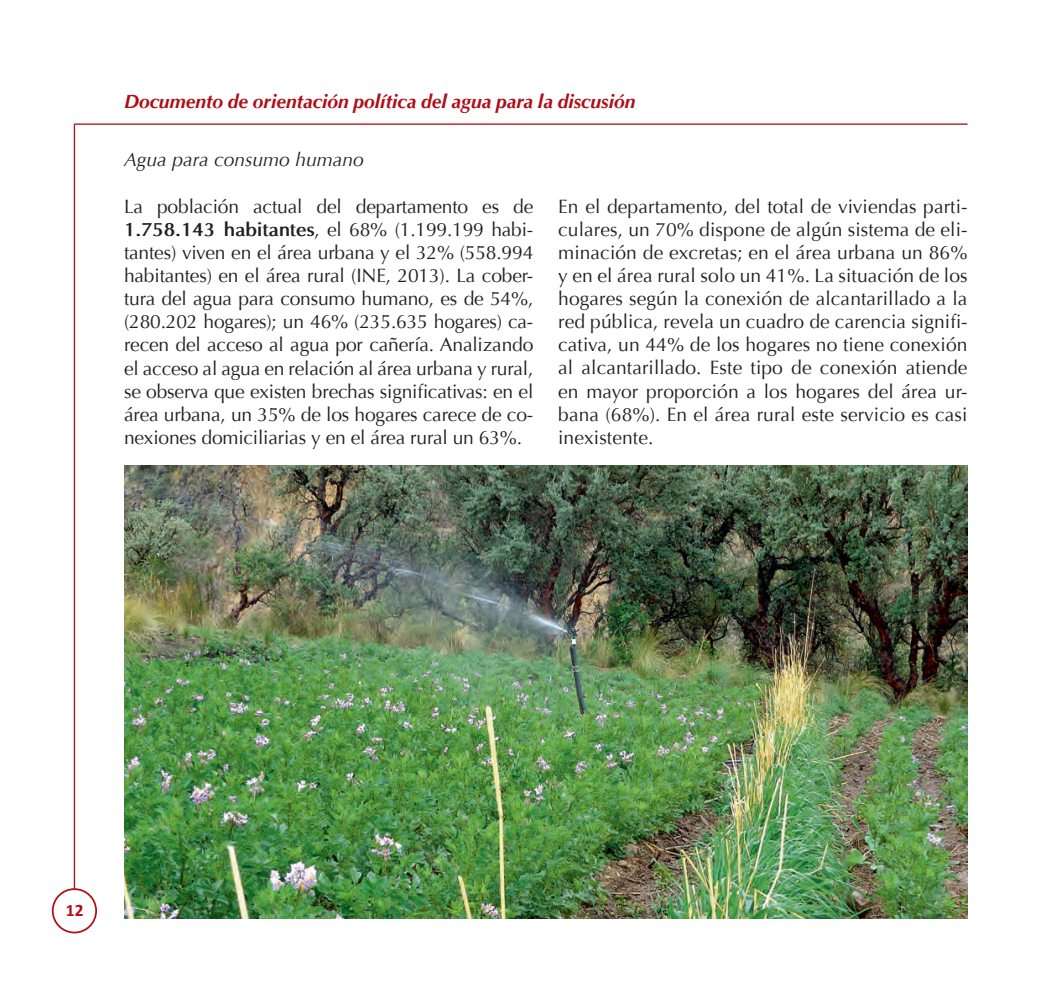
<style>
.page{position:relative;width:1042px;height:993px;background:#fff}
.page>*{position:absolute;margin:0;border:0;box-sizing:border-box;transform-origin:0 0}
.t1{font:19.25px/23.1px "Optima";letter-spacing:-.01em;color:#231f20;text-align:justify}
.t2{font:italic 700 19.25px "Optima";color:#b00d15}
.t3{font:italic 19.25px "Optima";color:#231f20}
.t4{font:700 17.5px "Calibri";color:#b00d15}
.s1{font-weight:700}
</style>
<div class="page">
<div style="left:52px;top:887px;width:45px;height:46px;border:2px solid #b00d15;border-radius:50%"></div>
<hr style="left:74px;top:124px;width:1px;height:764px;background:#b00d15">
<hr style="left:74px;top:123px;width:893px;height:2px;background:#b00d15">
<img style="left:124px;top:465px;width:844px;height:453px">
<p class="t2" style="left:124px;top:90px;width:513px">Documento de orientación política del agua para la discusión</p>
<p class="t3" style="left:124px;top:149px;width:241px">Agua para consumo humano</p>
<p class="t1" style="left:124px;top:195px;width:411px">La población actual del departamento es de <span class="s1">1.758.143 habitantes</span>, el 68% (1.199.199 habi&shy;tantes) viven en el área urbana y el 32% (558.994 habitantes) en el área rural (INE, 2013). La cober&shy;tura del agua para consumo humano, es de 54%, (280.202 hogares); un 46% (235.635 hogares) ca&shy;recen del acceso al agua por cañería. Analizando el acceso al agua en relación al área urbana y rural, se observa que existen brechas significativas: en el área urbana, un 35% de los hogares carece de co&shy;nexiones domiciliarias y en el área rural un 63%.</p>
<p class="t1" style="left:558px;top:195px;width:411px">En el departamento, del total de viviendas parti&shy;culares, un 70% dispone de algún sistema de eli&shy;minación de excretas; en el área urbana un 86% y en el área rural solo un 41%. La situación de los hogares según la conexión de alcantarillado a la red pública, revela un cuadro de carencia signifi&shy;cativa, un 44% de los hogares no tiene conexión al alcantarillado. Este tipo de conexión atiende en mayor proporción a los hogares del área ur&shy;bana (68%). En el área rural este servicio es casi inexistente.</p>
<p class="t4" style="left:66px;top:898px;width:19px">12</p>
</div>
